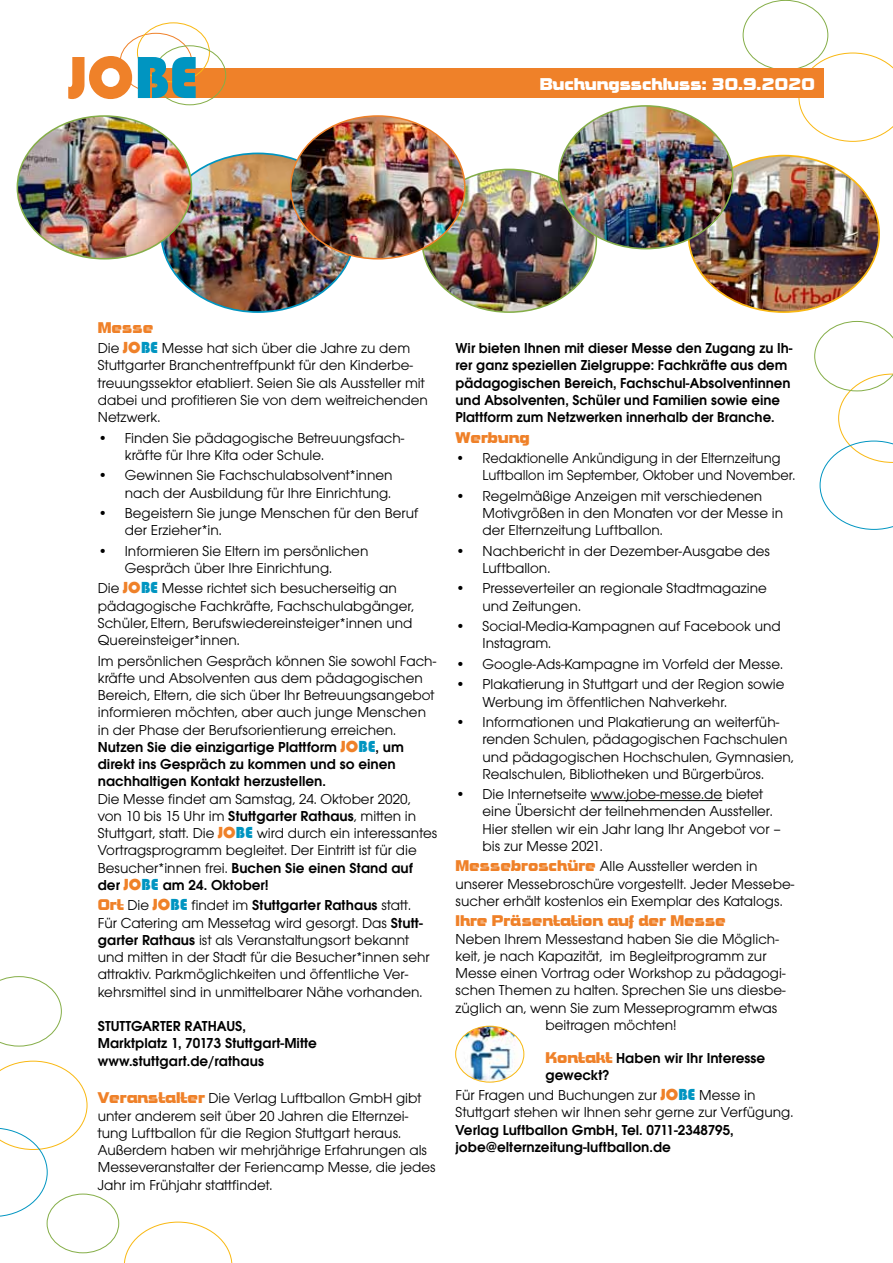
<style>
.page{position:relative;width:893px;height:1263px;background:#fff}
.page>*{position:absolute;margin:0;border:0;box-sizing:border-box;transform-origin:0 0}
.t1{font:61.5px "Bauhaus 93";color:#ef8129}
.t2{font:16.5px "Lansing";color:#fff}
.t3{font:15px/17.2px "Avant Garde Gothic Itc T";color:#000}
.t4{font:600 15px/17.2px "Avant Garde Gothic Itc T";color:#000}
.t5{font:15px/17.2px "Avant Garde Gothic Itc T";color:#000;scale:.96 1}
.t6{font:15px "Lansing";color:#ef8129}
.s1{color:#0095c1}
.s2{font-family:"Bauhaus 93";font-size:16.5px;color:#ef8129}
.s3{font-family:"Bauhaus 93";font-size:16.5px;color:#0095c1}
.s4{font-weight:600}
.s5{font-family:"Lansing";color:#ef8129}
.s6{font-family:"Lansing";font-weight:400;color:#ef8129}
</style>
<div class="page">
<hr style="left:591px;top:800px;width:131px;height:1px;background:#000">
<svg style="left:0;top:1061px;width:88px;height:156px"></svg>
<svg style="left:0;top:976px;width:62px;height:70px"></svg>
<svg style="left:124px;top:1221px;width:108px;height:42px"></svg>
<div style="left:47px;top:1194px;width:72px;height:59px;border:1px solid #85ae48;border-radius:50%"></div>
<svg style="left:798px;top:53px;width:95px;height:89px"></svg>
<svg style="left:814px;top:321px;width:79px;height:209px"></svg>
<div style="left:139px;top:68px;width:684px;height:30px;background:#ef8129"></div>
<img style="left:456px;top:1026px;width:68px;height:56px">
<div style="left:455px;top:1026px;width:69px;height:56px;border:1px solid #f9b812;border-radius:50%"></div>
<img style="left:424px;top:169px;width:172px;height:143px">
<img style="left:165px;top:153px;width:185px;height:159px">
<img style="left:291px;top:116px;width:174px;height:143px">
<div style="left:120px;top:33px;width:72px;height:60px;border:1px solid #ef8129;border-radius:50%"></div>
<div style="left:137px;top:23px;width:73px;height:59px;border:1px solid #f9b812;border-radius:50%"></div>
<div style="left:153px;top:45px;width:73px;height:60px;border:1px solid #85ae48;border-radius:50%"></div>
<img style="left:690px;top:156px;width:189px;height:156px">
<img style="left:559px;top:106px;width:174px;height:143px">
<img style="left:17px;top:116px;width:174px;height:143px">
<h1 class="t1" style="left:69px;top:43px;width:131px">JO<span class="s1">BE</span></h1>
<p class="t2" style="left:540px;top:74px;width:277px">Buchungsschluss: 30.9.2020</p>
<p class="t6" style="left:98px;top:318px;width:57px">Messe</p>
<p class="t3" style="left:98px;top:339px;width:332px">Die <span class="s2">JO</span><span class="s3">BE</span> Messe hat sich über die Jahre zu dem Stuttgarter Branchentreffpunkt für den Kinderbe&shy;treuungssektor etabliert. Seien Sie als Aussteller mit dabei und profitieren Sie von dem weitreichenden Netzwerk.</p>
<p class="t3" style="left:125px;top:429px;width:281px;text-indent:-27px">• Finden Sie pädagogische Betreuungsfach&shy;kräfte für Ihre Kita oder Schule.</p>
<p class="t3" style="left:98px;top:466px;width:296px;text-align:right">• Gewinnen Sie Fachschulabsolvent*innen nach der Ausbildung für Ihre Einrichtung.</p>
<p class="t3" style="left:125px;top:504px;width:295px;text-indent:-27px">• Begeistern Sie junge Menschen für den Beruf der Erzieher*in.</p>
<p class="t3" style="left:125px;top:542px;width:245px;text-indent:-27px">• Informieren Sie Eltern im persönlichen<br>Gespräch über Ihre Einrichtung.</p>
<p class="t3" style="left:98px;top:580px;width:318px">Die <span class="s2">JO</span><span class="s3">BE</span> Messe richtet sich besucherseitig an pädagogische Fachkräfte, Fachschulabgänger, Schüler, Eltern, Berufswiedereinsteiger*innen und Quereinsteiger*innen.</p>
<p class="t3" style="left:98px;top:652px;width:340px">Im persönlichen Gespräch können Sie sowohl Fach&shy;kräfte und Absolventen aus dem pädagogischen Bereich, Eltern, die sich über Ihr Betreuungsangebot informieren möchten, aber auch junge Menschen in der Phase der Berufsorientierung erreichen.<br><span class="s4">Nutzen Sie die einzigartige Plattform</span> <span class="s2">JO</span><span class="s3">BE</span><span class="s4">, um direkt ins Gespräch zu kommen und so einen nachhaltigen Kontakt herzustellen.</span></p>
<p class="t3" style="left:98px;top:790px;width:341px">Die Messe findet am Samstag, 24. Oktober 2020, von 10 bis 15 Uhr im <span class="s4">Stuttgarter Rathaus</span>, mitten in Stuttgart, statt. Die <span class="s2">JO</span><span class="s3">BE</span> wird durch ein interessantes Vortragsprogramm begleitet. Der Eintritt ist für die Besucher*innen frei. <span class="s4">Buchen Sie einen Stand auf der</span> <span class="s2">JO</span><span class="s3">BE</span> <span class="s4">am 24. Oktober!</span></p>
<p class="t3" style="left:98px;top:896px;width:334px"><span class="s5">Ort</span> Die <span class="s2">JO</span><span class="s3">BE</span> findet im <span class="s4">Stuttgarter Rathaus</span> statt.<br>Für Catering am Messetag wird gesorgt. Das <span class="s4">Stutt&shy;garter Rathaus</span> ist als Veranstaltungsort bekannt und mitten in der Stadt für die Besucher*innen sehr attraktiv. Parkmöglichkeiten und öffentliche Ver&shy;kehrsmittel sind in unmittelbarer Nähe vorhanden.</p>
<p class="t4" style="left:98px;top:1017px;width:221px">Stuttgarter Rathaus,<br>Marktplatz 1, 70173 Stuttgart-Mitte www.stuttgart.de/rathaus</p>
<p class="t3" style="left:98px;top:1089px;width:339px"><span class="s5">Veranstalter</span> Die Verlag Luftballon GmbH gibt unter anderem seit über 20 Jahren die Elternzei&shy;tung Luftballon für die Region Stuttgart heraus.<br>Außerdem haben wir mehrjährige Erfahrungen als Messeveranstalter der Feriencamp Messe, die jedes Jahr im Frühjahr stattfindet.</p>
<p class="t4" style="left:455px;top:339px;width:338px">Wir bieten Ihnen mit dieser Messe den Zugang zu Ih&shy;rer ganz speziellen Zielgruppe: Fachkräfte aus dem pädagogischen Bereich, Fachschul-Absolventinnen und Absolventen, Schüler und Familien sowie eine Plattform zum Netzwerken innerhalb der Branche.</p>
<p class="t6" style="left:455px;top:428px;width:76px">Werbung</p>
<p class="t5" style="left:482px;top:449px;width:327px;text-indent:-27px">• Redaktionelle Ankündigung in der Elternzeitung<br>Luftballon im September, Oktober und November.</p>
<p class="t3" style="left:482px;top:487px;width:302px;text-indent:-27px">• Regelmäßige Anzeigen mit verschiedenen<br>Motivgrößen in den Monaten vor der Messe in der Elternzeitung Luftballon.</p>
<p class="t3" style="left:482px;top:542px;width:289px;text-indent:-27px">• Nachbericht in der Dezember-Ausgabe des<br>Luftballon.</p>
<p class="t3" style="left:482px;top:580px;width:286px;text-indent:-27px">• Presseverteiler an regionale Stadtmagazine und Zeitungen.</p>
<p class="t3" style="left:482px;top:617px;width:300px;text-indent:-27px">• Social-Media-Kampagnen auf Facebook und<br>Instagram.</p>
<p class="t3" style="left:455px;top:655px;width:329px">• Google-Ads-Kampagne im Vorfeld der Messe.</p>
<p class="t3" style="left:482px;top:675px;width:304px;text-indent:-27px">• Plakatierung in Stuttgart und der Region sowie<br>Werbung im öffentlichen Nahverkehr.</p>
<p class="t3" style="left:482px;top:713px;width:313px;text-indent:-27px">• Informationen und Plakatierung an weiterfüh&shy;renden Schulen, pädagogischen Fachschulen und pädagogischen Hochschulen, Gymnasien, Realschulen, Bibliotheken und Bürgerbüros.</p>
<p class="t3" style="left:482px;top:785px;width:300px;text-indent:-27px">• Die Internetseite www.jobe-messe.de bietet eine Übersicht der teilnehmenden Aussteller.<br>Hier stellen wir ein Jahr lang Ihr Angebot vor – bis zur Messe 2021.</p>
<p class="t3" style="left:455px;top:857px;width:340px"><span class="s5">Messebroschüre</span> Alle Aussteller werden in unserer Messebroschüre vorgestellt. Jeder Messebe&shy;sucher erhält kostenlos ein Exemplar des Katalogs.</p>
<p class="t6" style="left:455px;top:912px;width:272px">Ihre Präsentation auf der Messe</p>
<p class="t3" style="left:455px;top:930px;width:325px">Neben Ihrem Messestand haben Sie die Möglich-</p>
<p class="t3" style="left:455px;top:947px;width:313px">keit, je nach Kapazität, im Begleitprogramm zur</p>
<p class="t3" style="left:455px;top:964px;width:332px">Messe einen Vortrag oder Workshop zu pädagogi-</p>
<p class="t3" style="left:455px;top:981px;width:332px">schen Themen zu halten. Sprechen Sie uns diesbe-</p>
<p class="t3" style="left:455px;top:999px;width:323px">züglich an, wenn Sie zum Messeprogramm etwas</p>
<p class="t3" style="left:545px;top:1016px;width:133px">beitragen möchten!</p>
<p class="t4" style="left:545px;top:1049px;width:221px"><span class="s6">Kontakt</span> Haben wir Ihr Interesse geweckt?</p>
<p class="t3" style="left:455px;top:1086px;width:339px">Für Fragen und Buchungen zur <span class="s2">JO</span><span class="s3">BE</span> Messe in<br>Stuttgart stehen wir Ihnen sehr gerne zur Verfügung.</p>
<p class="t4" style="left:455px;top:1121px;width:280px">Verlag Luftballon GmbH, Tel. 0711-2348795, jobe@elternzeitung-luftballon.de</p>
</div>
